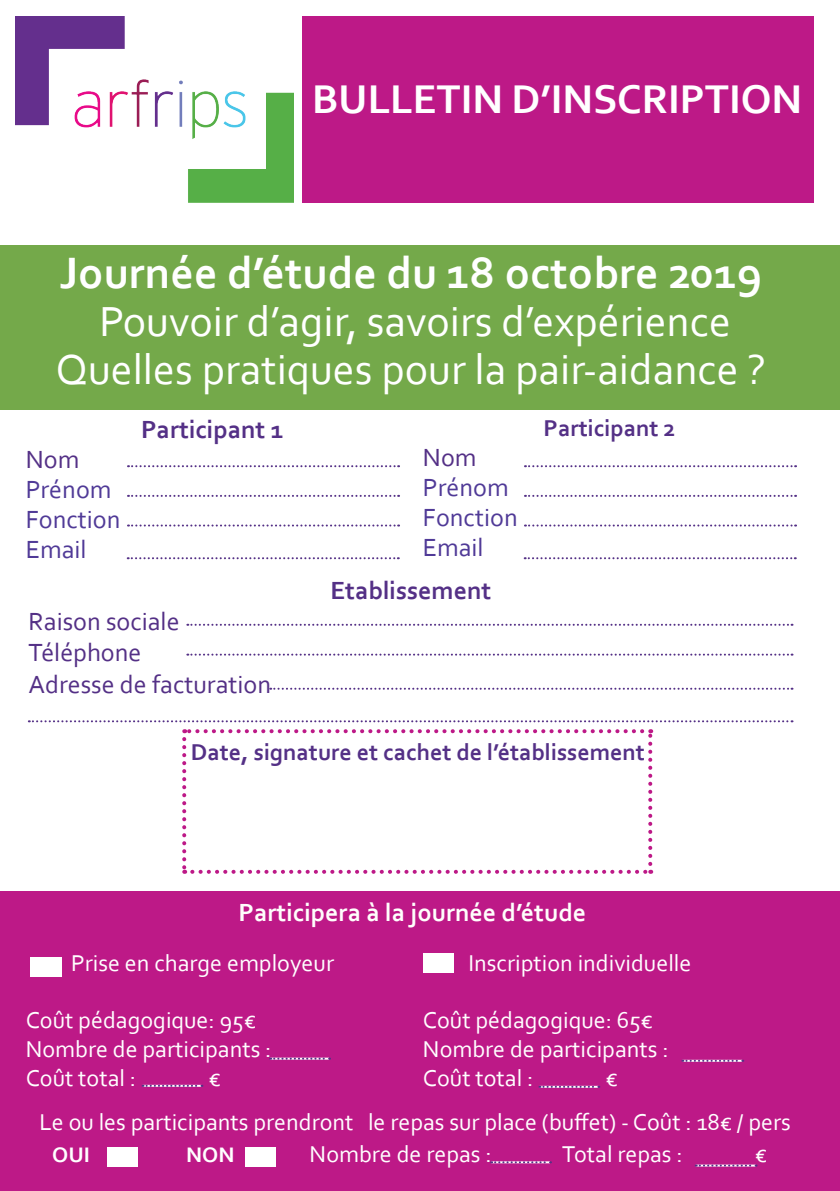
<style>
.page{position:relative;width:840px;height:1191px;background:#fff}
.page>*{position:absolute;margin:0;border:0;box-sizing:border-box;transform-origin:0 0}
.t1{font:700 46px "Corbel";color:#fff}
.t2{font:44px/48px "Corbel";color:#fff;text-align:center}
.t3{font:700 42px "Corbel";color:#fff}
.t4{font:26px "Corbel";color:#543086}
.t5{font:26px "Corbel";color:#503a97}
.t6{font:700 26px "Corbel";color:#fffefc}
.t7{font:700 26px "Corbel";color:#543086}
.t8{font:24px "Corbel";color:#fff}
.t9{font:700 24px "Corbel";color:#543086}
.t10{font:700 22px "Corbel";color:#fff}
</style>
<div class="page">
<div style="left:0;top:891px;width:839px;height:300px;background:#bd1987"></div>
<div style="left:0;top:245px;width:839px;height:165px;background:#74a94a"></div>
<div style="left:302px;top:16px;width:511px;height:186px;background:#bd1987"></div>
<img style="left:16px;top:16px;width:278px;height:186px">
<svg style="left:128px;top:465px;width:271px;height:2px"></svg>
<svg style="left:128px;top:495px;width:271px;height:2px"></svg>
<svg style="left:128px;top:524px;width:271px;height:2px"></svg>
<svg style="left:128px;top:557px;width:270px;height:2px"></svg>
<svg style="left:524px;top:465px;width:271px;height:2px"></svg>
<svg style="left:524px;top:495px;width:271px;height:2px"></svg>
<svg style="left:524px;top:524px;width:271px;height:2px"></svg>
<svg style="left:524px;top:557px;width:271px;height:2px"></svg>
<svg style="left:187px;top:624px;width:605px;height:2px"></svg>
<svg style="left:270px;top:687px;width:522px;height:2px"></svg>
<svg style="left:187px;top:653px;width:605px;height:2px"></svg>
<svg style="left:29px;top:720px;width:763px;height:2px"></svg>
<svg style="left:182px;top:729px;width:470px;height:144px"></svg>
<svg style="left:142px;top:1084px;width:60px;height:2px"></svg>
<svg style="left:270px;top:1057px;width:60px;height:2px"></svg>
<svg style="left:539px;top:1085px;width:60px;height:2px"></svg>
<svg style="left:682px;top:1059px;width:60px;height:2px"></svg>
<div style="left:107px;top:1147px;width:30px;height:20px;background:#fff"></div>
<div style="left:245px;top:1147px;width:30px;height:20px;background:#fff"></div>
<div style="left:30px;top:956px;width:31px;height:20px;background:#fff"></div>
<div style="left:422px;top:953px;width:31px;height:19px;background:#fff"></div>
<svg style="left:491px;top:1161px;width:59px;height:2px"></svg>
<svg style="left:695px;top:1164px;width:61px;height:2px"></svg>
<p class="t3" style="left:312px;top:73px;width:491px">BULLETIN D’INSCRIPTION</p>
<p class="t1" style="left:60px;top:244px;width:703px">Journée d’étude du 18 octobre 2019</p>
<p class="t2" style="left:55px;top:296px;width:712px">Pouvoir d’agir, savoirs d’expérience<br>Quelles pratiques pour la pair-aidance ?</p>
<p class="t4" style="left:26px;top:443px;width:55px">Nom</p>
<p class="t5" style="left:26px;top:473px;width:87px">Prénom</p>
<p class="t5" style="left:26px;top:503px;width:96px">Fonction</p>
<p class="t5" style="left:26px;top:533px;width:62px">Email</p>
<p class="t7" style="left:141px;top:413px;width:144px">Participant 1</p>
<p class="t4" style="left:29px;top:605px;width:152px">Raison sociale</p>
<p class="t4" style="left:29px;top:636px;width:114px">Téléphone</p>
<p class="t4" style="left:29px;top:668px;width:244px">Adresse de facturation</p>
<p class="t4" style="left:422px;top:441px;width:55px">Nom</p>
<p class="t5" style="left:422px;top:471px;width:87px">Prénom</p>
<p class="t5" style="left:422px;top:501px;width:96px">Fonction</p>
<p class="t5" style="left:422px;top:531px;width:62px">Email</p>
<p class="t7" style="left:330px;top:574px;width:162px">Etablissement</p>
<p class="t9" style="left:543px;top:413px;width:133px">Participant 2</p>
<p class="t9" style="left:191px;top:737px;width:455px">Date, signature et cachet de l’établissement</p>
<p class="t6" style="left:238px;top:896px;width:349px">Participera à la journée d’étude</p>
<p class="t8" style="left:71px;top:948px;width:264px">Prise en charge employeur</p>
<p class="t8" style="left:26px;top:1005px;width:232px">Coût pédagogique: 95€</p>
<p class="t8" style="left:26px;top:1034px;width:247px">Nombre de participants :</p>
<p class="t8" style="left:26px;top:1063px;width:112px">Coût total :</p>
<p class="t8" style="left:208px;top:1063px;width:14px">€</p>
<p class="t8" style="left:468px;top:948px;width:224px">Inscription individuelle</p>
<p class="t8" style="left:422px;top:1005px;width:231px">Coût pédagogique: 65€</p>
<p class="t8" style="left:422px;top:1034px;width:247px">Nombre de participants :</p>
<p class="t8" style="left:422px;top:1063px;width:112px">Coût total :</p>
<p class="t8" style="left:605px;top:1063px;width:14px">€</p>
<p class="t8" style="left:39px;top:1106px;width:752px">Le ou les participants prendront le repas sur place (buffet) - Coût : 18€ / pers</p>
<p class="t10" style="left:52px;top:1141px;width:39px">OUI</p>
<p class="t10" style="left:186px;top:1141px;width:50px">NON</p>
<p class="t8" style="left:309px;top:1139px;width:183px">Nombre de repas :</p>
<p class="t8" style="left:562px;top:1139px;width:122px">Total repas :</p>
<p class="t8" style="left:754px;top:1139px;width:14px">€</p>
</div>
